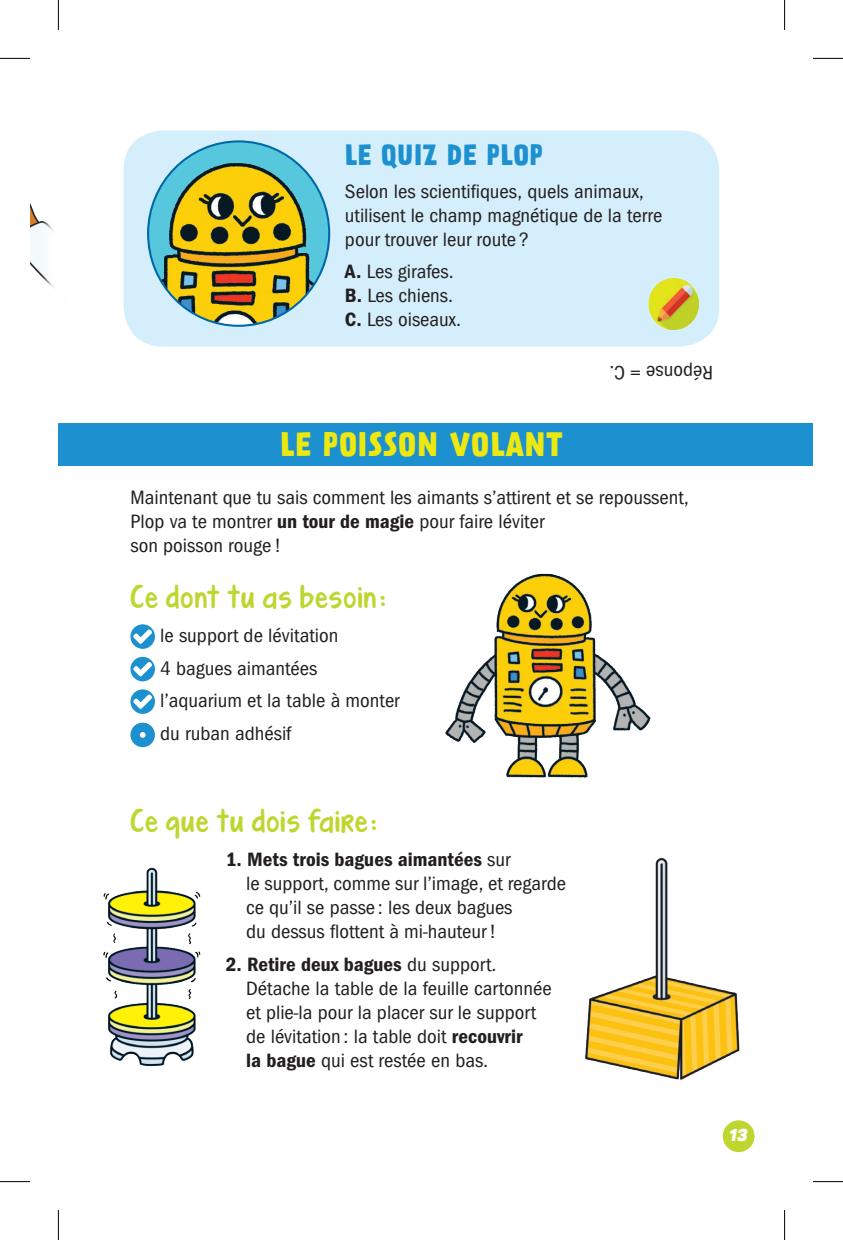
<style>
.page{position:relative;width:843px;height:1240px;background:#fff}
.page>*{position:absolute;margin:0;border:0;box-sizing:border-box;transform-origin:0 0}
.t1{font:700 30px "Prater Sans One";letter-spacing:.025em;color:#ece810}
.t2{font:700 26px "Prater Sans One";letter-spacing:.02em;color:#1d90d0}
.t3{font:24px "KG Turning Tables";letter-spacing:.06em;color:#bed630}
.t4{font:condensed 20px/24px "Franklin Gothic";color:#231f20;scale:1.05 1}
.t5{font:italic 900 17px "Panton";color:#fff}
.s1{font-weight:600}
</style>
<div class="page">
<svg style="left:130px;top:624px;width:25px;height:24px"></svg>
<svg style="left:130px;top:656px;width:25px;height:25px"></svg>
<svg style="left:130px;top:689px;width:25px;height:24px"></svg>
<div style="left:130px;top:722px;width:25px;height:25px;background:#1d90d0;border-radius:50%"></div>
<svg style="left:140px;top:732px;width:5px;height:5px"></svg>
<div style="left:58px;top:423px;width:754px;height:42px;background:#1d90d0"></div>
<img style="left:30px;top:203px;width:24px;height:84px">
<div style="left:123px;top:130px;width:596px;height:216px;background:#d4effb;border-radius:40px"></div>
<img style="left:648px;top:278px;width:51px;height:52px">
<img style="left:103px;top:867px;width:98px;height:199px">
<img style="left:585px;top:858px;width:155px;height:223px">
<img style="left:148px;top:143px;width:181px;height:183px">
<img style="left:445px;top:573px;width:206px;height:205px">
<div style="left:722px;top:1120px;width:32px;height:31px;background:#bed630;border-radius:50%"></div>
<hr style="left:0;top:58px;width:30px;height:1px;background:#000">
<hr style="left:812px;top:58px;width:30px;height:1px;background:#000">
<hr style="left:0;top:1181px;width:30px;height:1px;background:#000">
<hr style="left:812px;top:1181px;width:30px;height:1px;background:#000">
<hr style="left:58px;top:0;width:1px;height:30px;background:#000">
<hr style="left:58px;top:1209px;width:1px;height:30px;background:#000">
<hr style="left:784px;top:0;width:1px;height:30px;background:#000">
<hr style="left:784px;top:1209px;width:1px;height:30px;background:#000">
<h2 class="t2" style="left:345px;top:138px;width:199px">LE QUIZ DE PLOP</h2>
<p class="t4" style="left:345px;top:179px;width:304px">Selon les scientifiques, quels animaux, utilisent le champ magnétique de la terre pour trouver leur route ?</p>
<p class="t4" style="left:345px;top:260px;width:112px"><span class="s1">A.</span> Les girafes.<br><span class="s1">B.</span> Les chiens.<br><span class="s1">C.</span> Les oiseaux.</p>
<h1 class="t1" style="left:280px;top:424px;width:284px">LE POISSON VOLANT</h1>
<p class="t4" style="left:713px;top:384px;width:100px;rotate:-180deg">Réponse = C.</p>
<p class="t4" style="left:130px;top:485px;width:533px">Maintenant que tu sais comment les aimants s’attirent et se repoussent,<br>Plop va te montrer <span class="s1">un tour de magie</span> pour faire léviter<br>son poisson rouge !</p>
<p class="t3" style="left:130px;top:585px;width:257px">Ce dont tu as besoin:</p>
<p class="t4" style="left:160px;top:619px;width:229px;line-height:32.6px">le support de lévitation<br>4 bagues aimantées l’aquarium et la table à monter du ruban adhésif</p>
<p class="t3" style="left:130px;top:809px;width:248px">Ce que tu dois faire:</p>
<p class="t4" style="left:246px;top:847px;width:306px;text-indent:-20px"><span class="s1">1. Mets trois bagues aimantées</span> sur<br>le support, comme sur l’image, et regarde ce qu’il se passe : les deux bagues<br>du dessus flottent à mi-hauteur!</p>
<p class="t4" style="left:246px;top:952px;width:292px;text-indent:-20px"><span class="s1">2. Retire deux bagues</span> du support.<br>Détache la table de la feuille cartonnée et plie-la pour la placer sur le support de lévitation : la table doit <span class="s1">recouvrir<br>la bague</span> qui est restée en bas.</p>
<p class="t5" style="left:728px;top:1124px;width:24px">13</p>
</div>
